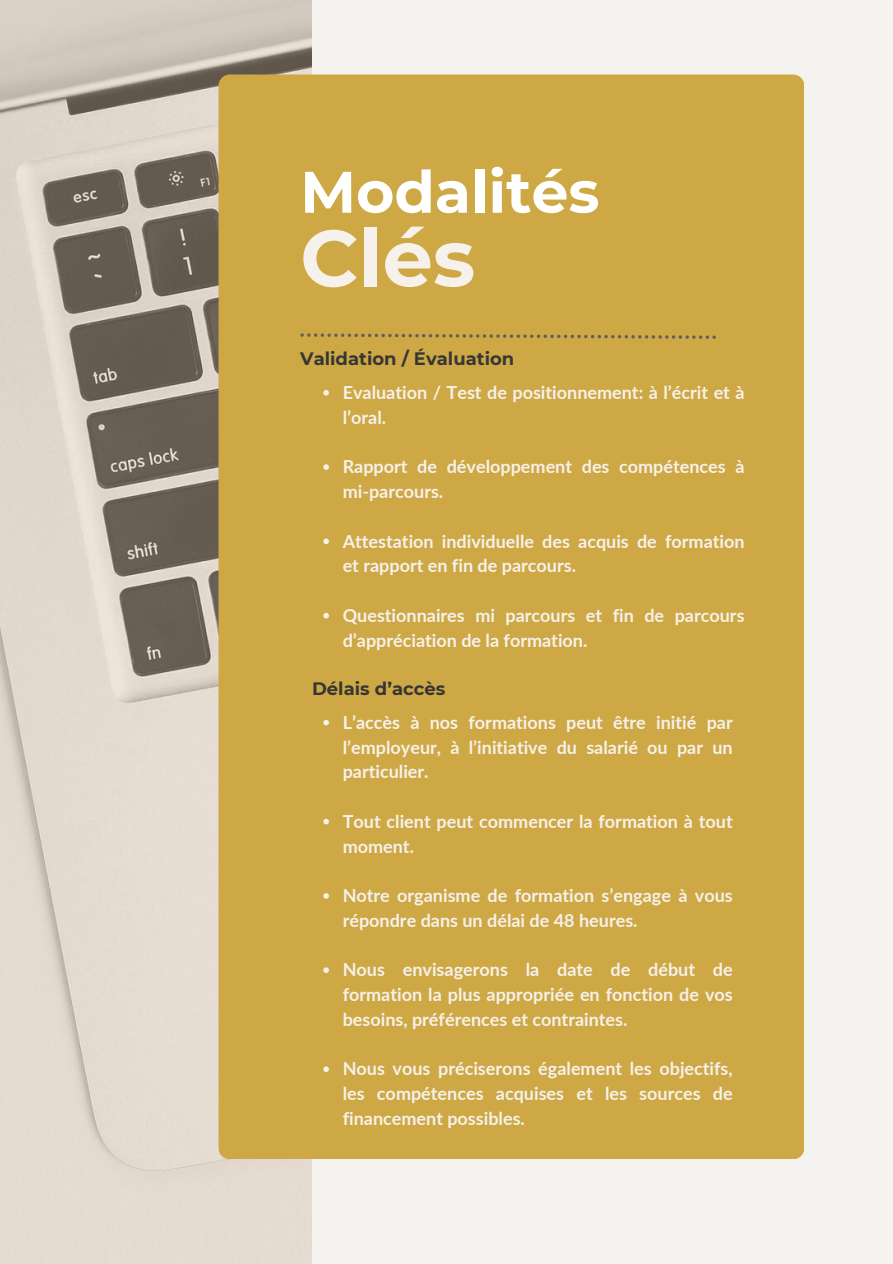
<style>
.page{position:relative;width:893px;height:1264px;background:#fff}
.page>*{position:absolute;margin:0;border:0;box-sizing:border-box;transform-origin:0 0}
.t1{font:700 79.65px "Montserrat";color:#f6f1eb}
.t2{font:700 58.5px "Montserrat";color:#fff}
.t3{font:700 18px/24.8px "Lato";color:#f6f1eb}
.t4{font:700 18px "Montserrat";color:#363636}
</style>
<div class="page">
<div style="left:0;top:0;width:892px;height:1263px;background:#f5f3ef"></div>
<img style="left:0;top:0;width:311px;height:1263px">
<div style="left:218px;top:74px;width:586px;height:1084px;background:#cea844;border-radius:11px"></div>
<svg style="left:300px;top:333px;width:415px;height:6px"></svg>
<svg style="left:323px;top:390px;width:6px;height:5px"></svg>
<svg style="left:323px;top:464px;width:6px;height:6px"></svg>
<svg style="left:323px;top:538px;width:6px;height:6px"></svg>
<svg style="left:323px;top:613px;width:6px;height:5px"></svg>
<svg style="left:323px;top:719px;width:6px;height:6px"></svg>
<svg style="left:323px;top:818px;width:6px;height:6px"></svg>
<svg style="left:323px;top:893px;width:6px;height:5px"></svg>
<svg style="left:323px;top:967px;width:6px;height:6px"></svg>
<svg style="left:323px;top:1066px;width:6px;height:6px"></svg>
<p class="t2" style="left:300px;top:156px;width:301px">Modalités</p>
<p class="t1" style="left:300px;top:209px;width:176px">Clés</p>
<p class="t4" style="left:300px;top:348px;width:215px">Validation / Évaluation</p>
<p class="t3" style="left:342px;top:379px;width:403px">Evaluation / Test de positionnement: à l’écrit et à l’oral.</p>
<p class="t3" style="left:342px;top:454px;width:403px">Rapport de développement des compétences à mi-parcours.</p>
<p class="t3" style="left:342px;top:528px;width:403px">Attestation individuelle des acquis de formation et rapport en fin de parcours.</p>
<p class="t3" style="left:342px;top:602px;width:403px">Questionnaires mi parcours et fin de parcours d’appréciation de la formation.</p>
<p class="t4" style="left:312px;top:677px;width:135px">Délais d’accès</p>
<p class="t3" style="left:342px;top:709px;width:391px;text-align:justify">L’accès à nos formations peut être initié par l’employeur, à l’initiative du salarié ou par un particulier.</p>
<p class="t3" style="left:342px;top:808px;width:391px">Tout client peut commencer la formation à tout moment.</p>
<p class="t3" style="left:342px;top:882px;width:391px">Notre organisme de formation s’engage à vous répondre dans un délai de 48 heures.</p>
<p class="t3" style="left:342px;top:957px;width:391px;text-align:justify">Nous envisagerons la date de début de formation la plus appropriée en fonction de vos besoins, préférences et contraintes.</p>
<p class="t3" style="left:342px;top:1056px;width:391px;text-align:justify">Nous vous préciserons également les objectifs, les compétences acquises et les sources de financement possibles.</p>
</div>
